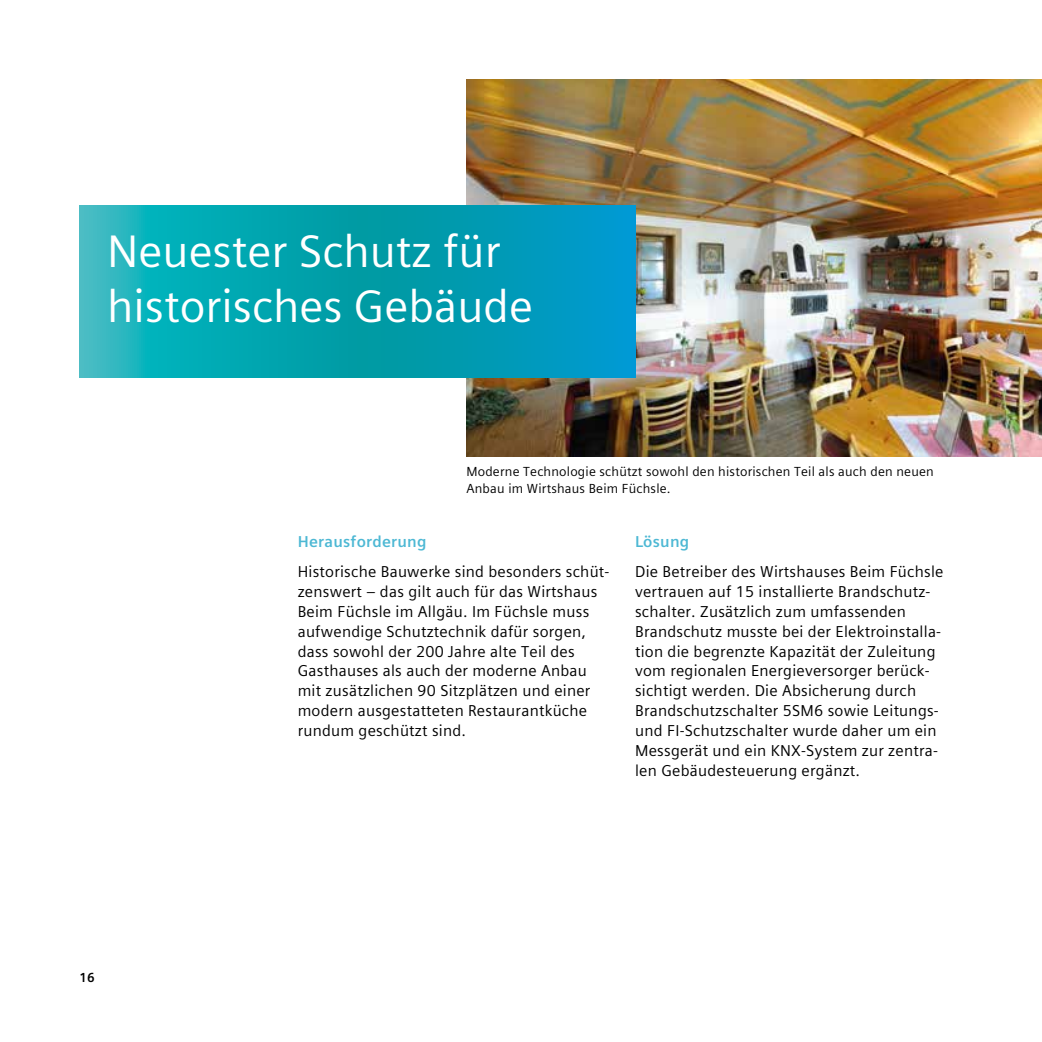
<style>
.page{position:relative;width:1042px;height:1042px;background:#fff}
.page>*{position:absolute;margin:0;border:0;box-sizing:border-box;transform-origin:0 0}
.t1{font:45.5px/54.6px "Siemens Sans Global";color:#fff}
.t2{font:15.75px/19.8px "Siemens Sans Global";letter-spacing:.015em;color:#000}
.t3{font:700 15.75px "Siemens Sans Global";letter-spacing:.015em;color:#4db8d4}
.t4{font:13.12px/17.2px "Siemens Sans Global";letter-spacing:.015em;color:#000}
.t5{font:700 13.12px "Siemens Sans Global";color:#000}
</style>
<div class="page">
<img style="left:466px;top:79px;width:576px;height:377px">
<svg style="left:79px;top:206px;width:556px;height:171px;background:#06a2b5"></svg>
<h1 class="t1" style="left:107px;top:224px;width:427px">Neuester Schutz für historisches Gebäude</h1>
<p class="t4" style="left:466px;top:463px;width:469px">Moderne Technologie schützt sowohl den historischen Teil als auch den neuen<br>Anbau im Wirtshaus Beim Füchsle.</p>
<p class="t3" style="left:298px;top:530px;width:130px">Herausforderung</p>
<p class="t2" style="left:298px;top:562px;width:313px">Historische Bauwerke sind besonders schüt&shy;zenswert – das gilt auch für das Wirtshaus Beim Füchsle im Allgäu. Im Füchsle muss aufwendige Schutztechnik dafür sorgen, dass sowohl der 200 Jahre alte Teil des Gasthauses als auch der moderne Anbau mit zusätzlichen 90 Sitzplätzen und einer modern ausgestatteten Restaurantküche rundum geschützt sind.</p>
<p class="t3" style="left:635px;top:530px;width:56px">Lösung</p>
<p class="t2" style="left:635px;top:562px;width:310px">Die Betreiber des Wirtshauses Beim Füchsle vertrauen auf 15 installierte Brandschutz&shy;schalter. Zusätzlich zum umfassenden Brandschutz musste bei der Elektroinstalla&shy;tion die begrenzte Kapazität der Zuleitung vom regionalen Energieversorger berück&shy;sichtigt werden. Die Absicherung durch Brandschutzschalter 5SM6 sowie Leitungs&shy;und FI-Schutzschalter wurde daher um ein Messgerät und ein KNX-System zur zentra&shy;len Gebäudesteuerung ergänzt.</p>
<p class="t5" style="left:79px;top:967px;width:17px">16</p>
</div>
